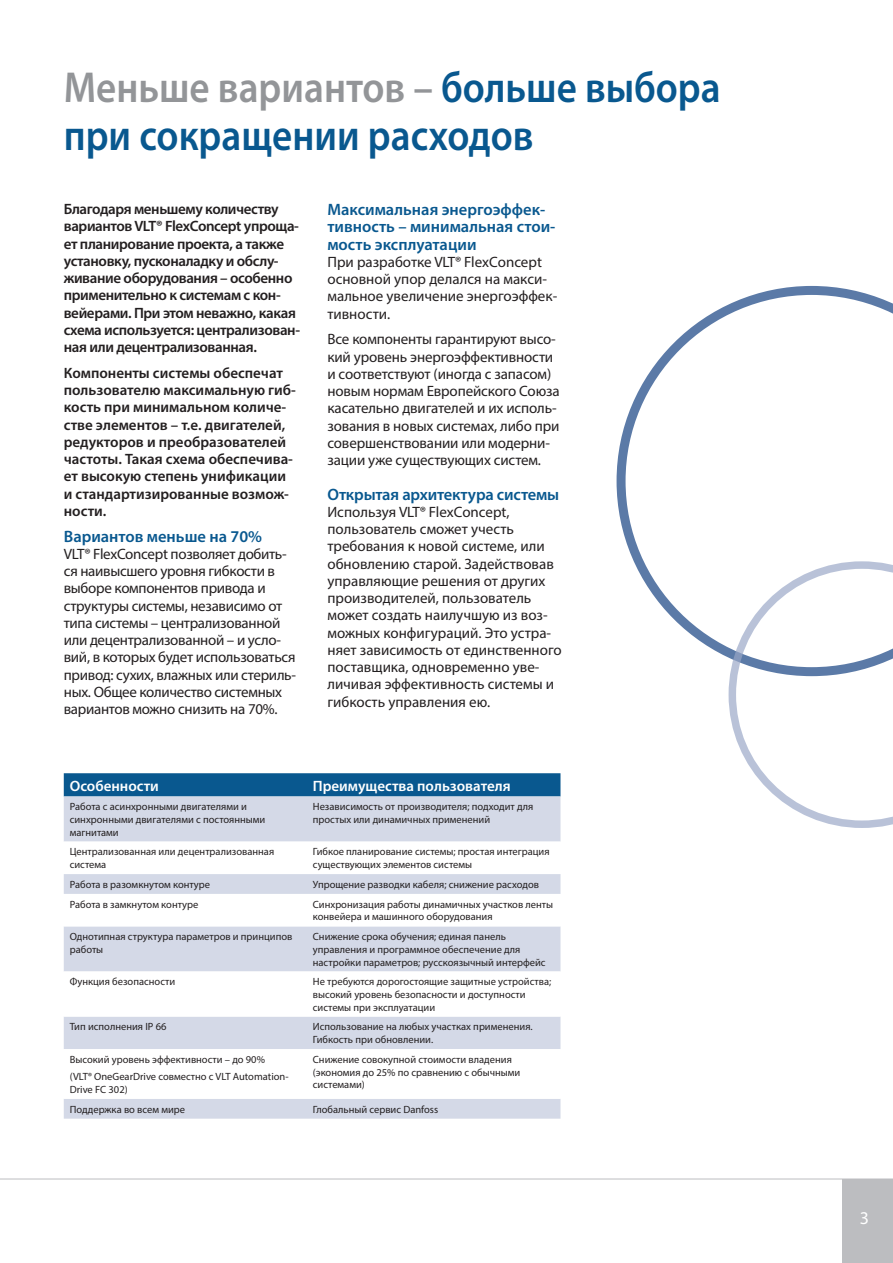
<style>
.page{position:relative;width:893px;height:1263px;background:#fff}
.page>*{position:absolute;margin:0;border:0;box-sizing:border-box;transform-origin:0 0}
.t1{font:600 43.5px/48px "Myriad Pro";color:#09588f;scale:.9 1}
.t2{font:18px "Myriad Pro";color:#fff}
.t3{font:600 16.5px/17.2px "Myriad Pro";color:#09588f}
.t4{font:15px/17.2px "Myriad Pro";letter-spacing:-.01em;color:#231f20}
.t5{font:600 15px/17.2px "Myriad Pro";letter-spacing:-.02em;color:#231f20}
.t6{font:600 15px/17.2px "Myriad Pro";color:#231f20}
.t7{font:600 15px "Myriad Pro";color:#fff}
.t8{font:10.5px/12.6px "Myriad Pro";color:#231f20}
.s1{color:#939598}
</style>
<div class="page">
<div style="left:842px;top:1179px;width:51px;height:84px;background:#bcbdc0"></div>
<hr style="left:0;top:1178px;width:893px;height:1px;background:#bcbdc0">
<div style="left:64px;top:773px;width:496px;height:23px;background:#09588f"></div>
<div style="left:64px;top:796px;width:496px;height:323px;background:#d4d9e7"></div>
<svg style="left:64px;top:841px;width:496px;height:258px"></svg>
<svg style="left:617px;top:286px;width:276px;height:372px"></svg>
<svg style="left:729px;top:561px;width:164px;height:267px"></svg>
<h1 class="t1" style="left:64px;top:62px;width:731px"><span class="s1">Меньше вариантов –</span> больше выбора при сокращении расходов</h1>
<p class="t5" style="left:64px;top:200px;width:238px">Благодаря меньшему количеству вариантов VLT® FlexConcept упроща&shy;ет планирование проекта, а также установку, пусконаладку и обслу&shy;живание оборудования – особенно применительно к системам с кон&shy;вейерами. При этом неважно, какая схема используется: централизован&shy;ная или децентрализованная.</p>
<p class="t6" style="left:64px;top:364px;width:234px">Компоненты системы обеспечат пользователю максимальную гиб&shy;кость при минимальном количе&shy;стве элементов – т.е. двигателей, редукторов и преобразователей частоты. Такая схема обеспечива&shy;ет высокую степень унификации и стандартизированные возмож&shy;ности.</p>
<h3 class="t3" style="left:64px;top:527px;width:200px">Вариантов меньше на 70%</h3>
<p class="t4" style="left:64px;top:545px;width:234px">VLT® FlexConcept позволяет добить&shy;ся наивысшего уровня гибкости в выборе компонентов привода и структуры системы, независимо от типа системы – централизованной или децентрализованной – и усло&shy;вий, в которых будет использоваться привод: сухих, влажных или стериль&shy;ных. Общее количество системных вариантов можно снизить на 70%.</p>
<h3 class="t3" style="left:327px;top:201px;width:229px">Максимальная энергоэффек&shy;тивность – минимальная стои&shy;мость эксплуатации</h3>
<h3 class="t4" style="left:327px;top:253px;width:231px">При разработке VLT® FlexConcept основной упор делался на макси&shy;мальное увеличение энергоэффек&shy;тивности.</h3>
<p class="t4" style="left:327px;top:330px;width:234px">Все компоненты гарантируют высо&shy;кий уровень энергоэффективности и соответствуют (иногда с запасом) новым нормам Европейского Союза касательно двигателей и их исполь&shy;зования в новых системах, либо при совершенствовании или модерни&shy;зации уже существующих систем.</p>
<h3 class="t3" style="left:327px;top:485px;width:233px">Открытая архитектура системы</h3>
<p class="t4" style="left:327px;top:503px;width:236px">Используя VLT® FlexConcept, пользователь сможет учесть требования к новой системе, или обновлению старой. Задействовав управляющие решения от других производителей, пользователь может создать наилучшую из воз&shy;можных конфигураций. Это устра&shy;няет зависимость от единственного поставщика, одновременно уве&shy;личивая эффективность системы и гибкость управления ею.</p>
<h3 class="t7" style="left:70px;top:776px;width:91px">Особенности</h3>
<h3 class="t7" style="left:313px;top:776px;width:199px">Преимущества пользователя</h3>
<p class="t8" style="left:70px;top:800px;width:197px">Работа с асинхронными двигателями и синхронными двигателями с постоянными магнитами</p>
<p class="t8" style="left:313px;top:800px;width:222px">Независимость от производителя; подходит для простых или динамичных применений</p>
<p class="t8" style="left:70px;top:845px;width:206px">Централизованная или децентрализованная система</p>
<p class="t8" style="left:313px;top:845px;width:238px">Гибкое планирование системы; простая интеграция существующих элементов системы</p>
<p class="t8" style="left:70px;top:878px;width:142px">Работа в разомкнутом контуре</p>
<p class="t8" style="left:313px;top:878px;width:228px">Упрощение разводки кабеля; снижение расходов</p>
<p class="t8" style="left:70px;top:898px;width:130px">Работа в замкнутом контуре</p>
<p class="t8" style="left:313px;top:898px;width:242px">Синхронизация работы динамичных участков ленты конвейера и машинного оборудования</p>
<p class="t8" style="left:70px;top:930px;width:224px">Однотипная структура параметров и принципов работы</p>
<p class="t8" style="left:313px;top:930px;width:234px">Снижение срока обучения; единая панель управления и программное обеспечение для настройки параметров; русскоязычный интерфейс</p>
<p class="t8" style="left:70px;top:975px;width:107px">Функция безопасности</p>
<p class="t8" style="left:313px;top:975px;width:240px">Не требуются дорогостоящие защитные устройства; высокий уровень безопасности и доступности системы при эксплуатации</p>
<p class="t8" style="left:70px;top:1020px;width:98px">Тип исполнения IP 66</p>
<p class="t8" style="left:313px;top:1020px;width:221px">Использование на любых участках применения.<br>Гибкость при обновлении.</p>
<p class="t8" style="left:70px;top:1050px;width:220px;line-height:17.2px">Высокий уровень эффективности – до 90% (VLT® OneGearDrive совместно с VLT Automation-</p>
<p class="t8" style="left:70px;top:1083px;width:59px">Drive FC 302)</p>
<p class="t8" style="left:313px;top:1053px;width:209px">Снижение совокупной стоимости владения (экономия до 25% по сравнению с обычными системами)</p>
<p class="t8" style="left:70px;top:1103px;width:117px">Поддержка во всем мире</p>
<p class="t8" style="left:313px;top:1103px;width:127px">Глобальный сервис Danfoss</p>
<h2 class="t2" style="left:860px;top:1207px;width:11px">3</h2>
</div>
